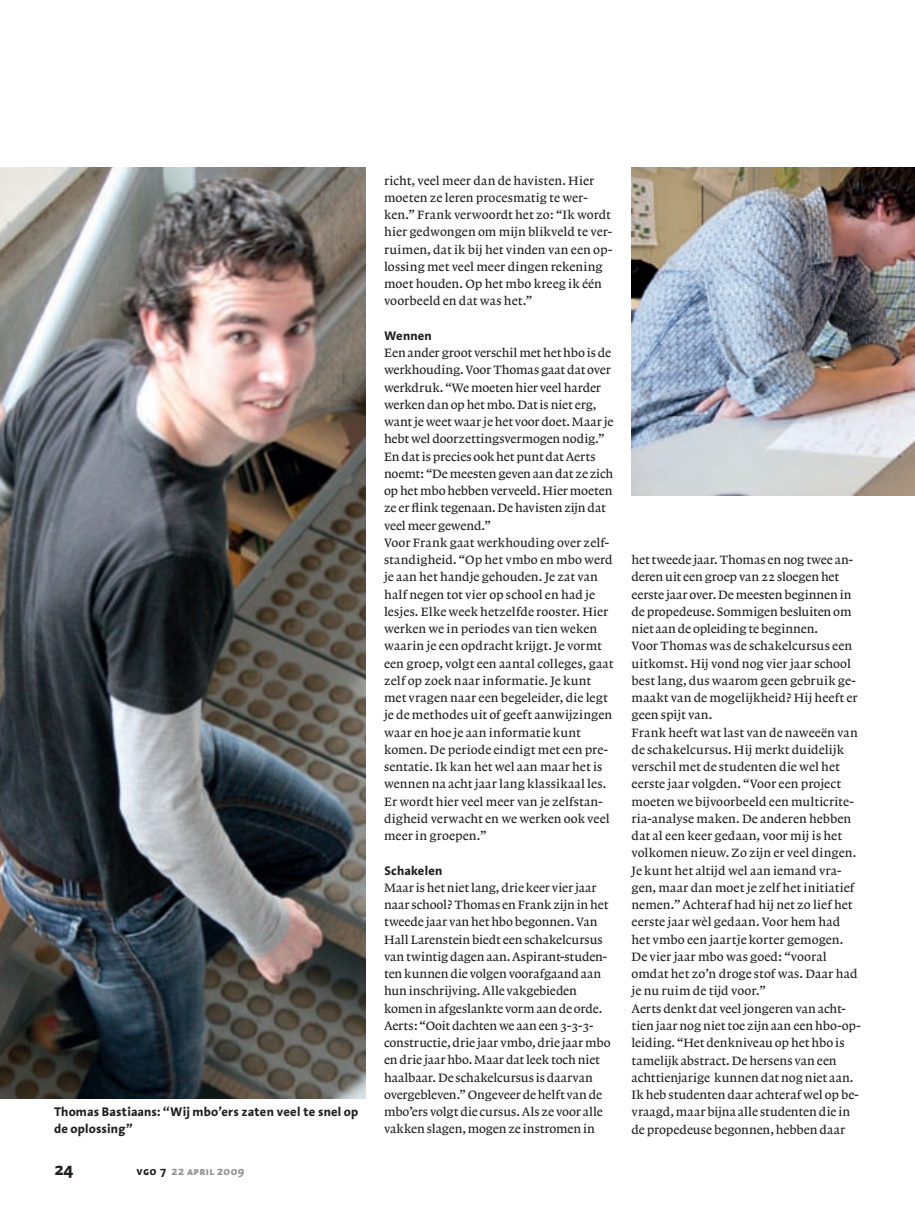
<style>
.page{position:relative;width:915px;height:1212px;background:#fff}
.page>*{position:absolute;margin:0;border:0;box-sizing:border-box;transform-origin:0 0}
.t1{font:700 18px "Linotype Aroma";color:#231f20}
.t2{font:500 12.75px/17.2px "Lexicon No 1 Roman A";color:#231f20}
.t3{font:700 12.75px/17.2px "Linotype Aroma";letter-spacing:.01em;color:#231f20}
.t4{font:700 12px "Linotype Aroma SC";letter-spacing:.025em;color:#939598}
.s1{color:#231f20}
</style>
<div class="page">
<img style="left:0;top:167px;width:366px;height:932px">
<img style="left:631px;top:167px;width:283px;height:328px">
<p class="t3" style="left:54px;top:1103px;width:306px">Thomas Bastiaans: “Wij mbo’ers zaten veel te snel op de oplossing”</p>
<h1 class="t1" style="left:54px;top:1156px;width:21px">24</h1>
<p class="t4" style="left:136px;top:1163px;width:109px"><span class="s1">vgo 7</span> 22 april 2009</p>
<p class="t2" style="left:384px;top:172px;width:230px">richt, veel meer dan de havisten. Hier moeten ze leren procesmatig te wer&shy;ken.” Frank verwoordt het zo: “Ik wordt hier gedwongen om mijn blikveld te ver&shy;ruimen, dat ik bij het vinden van een op&shy;lossing met veel meer dingen rekening moet houden. Op het mbo kreeg ik één voorbeeld en dat was het.”</p>
<p class="t3" style="left:384px;top:326px;width:49px">Wennen</p>
<p class="t2" style="left:384px;top:344px;width:231px">Een ander groot verschil met het hbo is de werkhouding. Voor Thomas gaat dat over werkdruk. “We moeten hier veel harder werken dan op het mbo. Dat is niet erg, want je weet waar je het voor doet. Maar je hebt wel doorzettingsvermogen nodig.” En dat is precies ook het punt dat Aerts noemt: “De meesten geven aan dat ze zich op het mbo hebben verveeld. Hier moeten ze er flink tegenaan. De havisten zijn dat veel meer gewend.”<br>Voor Frank gaat werkhouding over zelf&shy;standigheid. “Op het vmbo en mbo werd je aan het handje gehouden. Je zat van half negen tot vier op school en had je lesjes. Elke week hetzelfde rooster. Hier werken we in periodes van tien weken waarin je een opdracht krijgt. Je vormt een groep, volgt een aantal colleges, gaat zelf op zoek naar informatie. Je kunt met vragen naar een begeleider, die legt je de methodes uit of geeft aanwijzingen waar en hoe je aan informatie kunt komen. De periode eindigt met een pre&shy;sentatie. Ik kan het wel aan maar het is wennen na acht jaar lang klassikaal les.<br>Er wordt hier veel meer van je zelfstan&shy;digheid verwacht en we werken ook veel meer in groepen.”</p>
<p class="t3" style="left:384px;top:861px;width:60px">Schakelen</p>
<p class="t2" style="left:384px;top:879px;width:228px">Maar is het niet lang, drie keer vier jaar naar school? Thomas en Frank zijn in het tweede jaar van het hbo begonnen. Van Hall Larenstein biedt een schakelcursus van twintig dagen aan. Aspirant-studen&shy;ten kunnen die volgen voorafgaand aan hun inschrijving. Alle vakgebieden komen in afgeslankte vorm aan de orde.<br>Aerts: “Ooit dachten we aan een 3-3-3- constructie, drie jaar vmbo, drie jaar mbo en drie jaar hbo. Maar dat leek toch niet haalbaar. De schakelcursus is daarvan overgebleven.” Ongeveer de helft van de mbo’ers volgt die cursus. Als ze voor alle vakken slagen, mogen ze instromen in</p>
<p class="t2" style="left:631px;top:551px;width:231px">het tweede jaar. Thomas en nog twee an&shy;deren uit een groep van 22 sloegen het eerste jaar over. De meesten beginnen in de propedeuse. Sommigen besluiten om niet aan de opleiding te beginnen.<br>Voor Thomas was de schakelcursus een uitkomst. Hij vond nog vier jaar school best lang, dus waarom geen gebruik ge&shy;maakt van de mogelijkheid? Hij heeft er geen spijt van.<br>Frank heeft wat last van de naweeën van de schakelcursus. Hij merkt duidelijk verschil met de studenten die wel het eerste jaar volgden. “Voor een project moeten we bijvoorbeeld een multicrite&shy;ria-analyse maken. De anderen hebben dat al een keer gedaan, voor mij is het volkomen nieuw. Zo zijn er veel dingen.<br>Je kunt het altijd wel aan iemand vra&shy;gen, maar dan moet je zelf het initiatief nemen.” Achteraf had hij net zo lief het eerste jaar wèl gedaan. Voor hem had het vmbo een jaartje korter gemogen.<br>De vier jaar mbo was goed: “vooral omdat het zo’n droge stof was. Daar had je nu ruim de tijd voor.”<br>Aerts denkt dat veel jongeren van acht&shy;tien jaar nog niet toe zijn aan een hbo-op&shy;leiding. “Het denkniveau op het hbo is tamelijk abstract. De hersens van een achttienjarige kunnen dat nog niet aan.<br>Ik heb studenten daar achteraf wel op be&shy;vraagd, maar bijna alle studenten die in de propedeuse begonnen, hebben daar</p>
</div>
